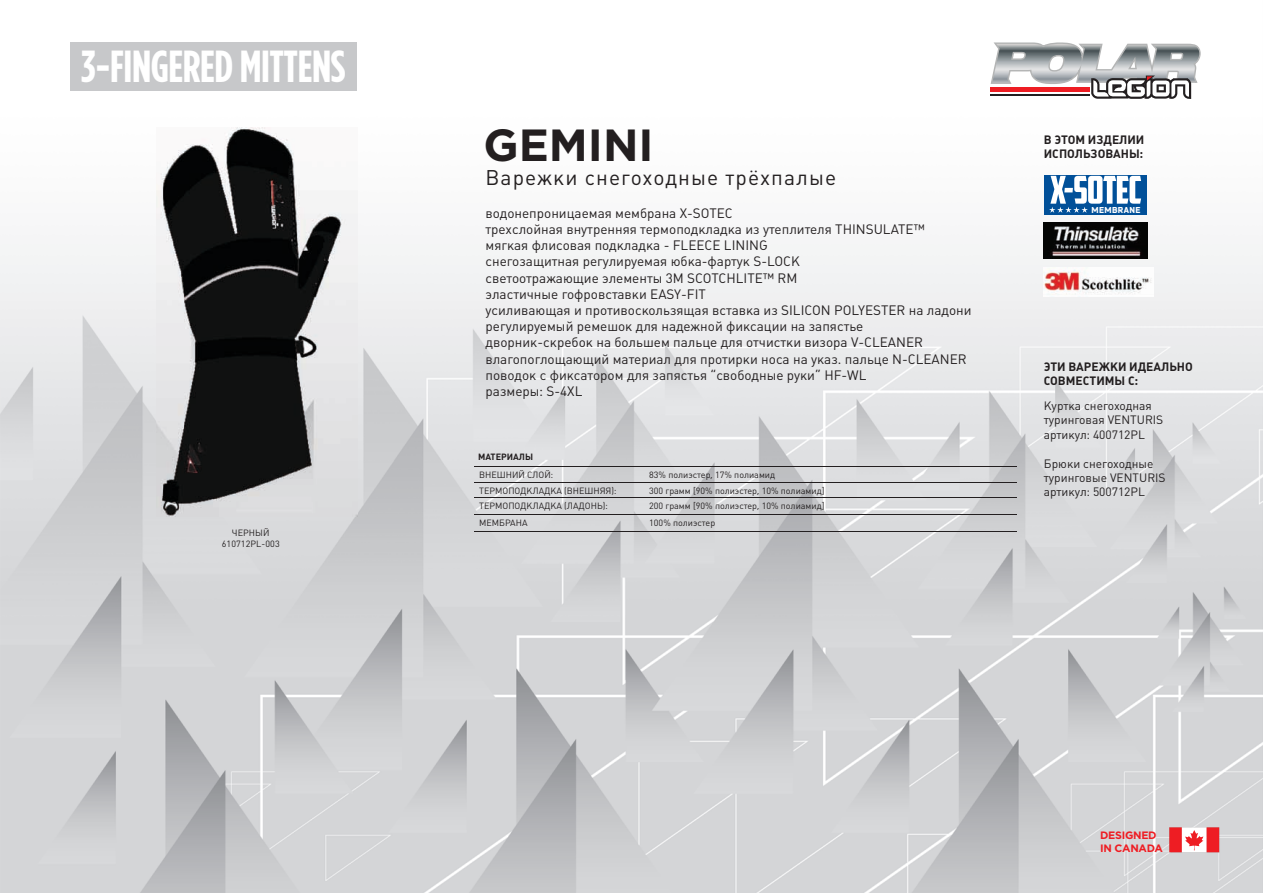
<style>
.page{position:relative;width:1263px;height:893px;background:#fff}
.page>*{position:absolute;margin:0;border:0;box-sizing:border-box;transform-origin:0 0}
.t1{font:700 45px "Gotham HTF";color:#231f20}
.t2{font:700 condensed 44.85px "Gotham HTF";letter-spacing:-.01em;color:#fff}
.t3{font:21px "Plumb C";letter-spacing:.05em;color:#231f20}
.t4{font:13.5px/16.2px "Plumb C";color:#231f20}
.t5{font:12px/14.4px "Plumb C";color:#231f20}
.t6{font:700 12px/14.4px "Plumb C";color:#231f20}
.t7{font:700 10.8px/12.9px "Gotham HTF";letter-spacing:-.025em;color:#ee1d23}
.t8{font:9px/10.8px "Plumb C";color:#231f20;text-align:center}
.t9{font:700 9px "Plumb C";color:#231f20}
.t10{font:900 8.4px "Bender";letter-spacing:.05em;color:#fff}
</style>
<div class="page">
<img style="left:0;top:42px;width:1263px;height:851px">
<div style="left:70px;top:43px;width:287px;height:48px;background:#c7c8ca"></div>
<hr style="left:475px;top:467px;width:170px;height:1px;background:#231f20">
<hr style="left:475px;top:482px;width:170px;height:1px;background:#231f20">
<hr style="left:475px;top:498px;width:170px;height:1px;background:#231f20">
<hr style="left:475px;top:514px;width:170px;height:1px;background:#231f20">
<hr style="left:475px;top:531px;width:170px;height:1px;background:#231f20">
<hr style="left:645px;top:467px;width:372px;height:1px;background:#231f20">
<hr style="left:645px;top:482px;width:372px;height:1px;background:#231f20">
<hr style="left:645px;top:498px;width:372px;height:1px;background:#231f20">
<hr style="left:645px;top:514px;width:372px;height:1px;background:#231f20">
<hr style="left:645px;top:531px;width:372px;height:1px;background:#231f20">
<svg style="left:1169px;top:827px;width:50px;height:25px"></svg>
<svg style="left:991px;top:42px;width:210px;height:57px"></svg>
<div style="left:990px;top:87px;width:100px;height:5px;background:#ee1d23"></div>
<hr style="left:990px;top:95px;width:100px;height:1px;background:#231f20">
<img style="left:156px;top:128px;width:201px;height:389px">
<img style="left:1044px;top:222px;width:104px;height:36px">
<img style="left:1044px;top:267px;width:109px;height:30px">
<div style="left:1044px;top:175px;width:102px;height:39px;background:#015099"></div>
<svg style="left:1049px;top:176px;width:92px;height:37px"></svg>
<h2 class="t2" style="left:81px;top:41px;width:266px">3-FINGERED MITTENS</h2>
<p class="t8" style="left:222px;top:528px;width:59px">ЧЕРНЫЙ<br>610712PL-003</p>
<h1 class="t1" style="left:483px;top:119px;width:172px">GEMINI</h1>
<h3 class="t3" style="left:485px;top:165px;width:352px">Варежки снегоходные трёхпалые</h3>
<p class="t4" style="left:486px;top:205px;width:487px">водонепроницаемая мембрана X-SOTEC<br>трехслойная внутренняя термоподкладка из утеплителя THINSULATE™<br>мягкая флисовая подкладка - FLEECE LINING<br>снегозащитная регулируемая юбка-фартук S-LOCK<br>светоотражающие элементы 3M SCOTCHLITE™ RM<br>эластичные гофровставки EASY-FIT<br>усиливающая и противоскользящая вставка из SILICON POLYESTER на ладони регулируемый ремешок для надежной фиксации на запястье дворник-скребок на большем пальце для отчистки визора V-CLEANER влагопоглощающий материал для протирки носа на указ. пальце N-CLEANER поводок с фиксатором для запястья “свободные руки” HF-WL<br>размеры: S-4XL</p>
<p class="t9" style="left:478px;top:452px;width:57px">МАТЕРИАЛЫ</p>
<p class="t8" style="left:479px;top:470px;width:76px">ВНЕШНИЙ СЛОЙ:</p>
<p class="t8" style="left:649px;top:470px;width:127px">83% полиэстер, 17% полиамид</p>
<p class="t8" style="left:479px;top:485px;width:139px">ТЕРМОПОДКЛАДКА (ВНЕШНЯЯ):</p>
<p class="t8" style="left:649px;top:485px;width:177px">300 грамм [90% полиэстер, 10% полиамид]</p>
<p class="t8" style="left:479px;top:500px;width:130px">ТЕРМОПОДКЛАДКА (ЛАДОНЬ):</p>
<p class="t8" style="left:649px;top:500px;width:177px">200 грамм [90% полиэстер, 10% полиамид]</p>
<p class="t8" style="left:479px;top:517px;width:50px">МЕМБРАНА</p>
<p class="t8" style="left:649px;top:517px;width:67px">100% полиэстер</p>
<p class="t6" style="left:1044px;top:132px;width:102px">В ЭТОМ ИЗДЕЛИИ<br>ИСПОЛЬЗОВАНЫ:</p>
<p class="t10" style="left:1091px;top:205px;width:50px">MEMBRANE</p>
<p class="t6" style="left:1044px;top:359px;width:151px">ЭТИ ВАРЕЖКИ ИДЕАЛЬНО<br>СОВМЕСТИМЫ С:</p>
<p class="t5" style="left:1044px;top:399px;width:121px">Куртка снегоходная туринговая VENTURIS артикул: 400712PL</p>
<p class="t5" style="left:1044px;top:456px;width:123px">Брюки снегоходные туринговые VENTURIS артикул: 500712PL</p>
<p class="t7" style="left:1100px;top:828px;width:64px">DESIGNED<br>IN CANADA</p>
</div>
